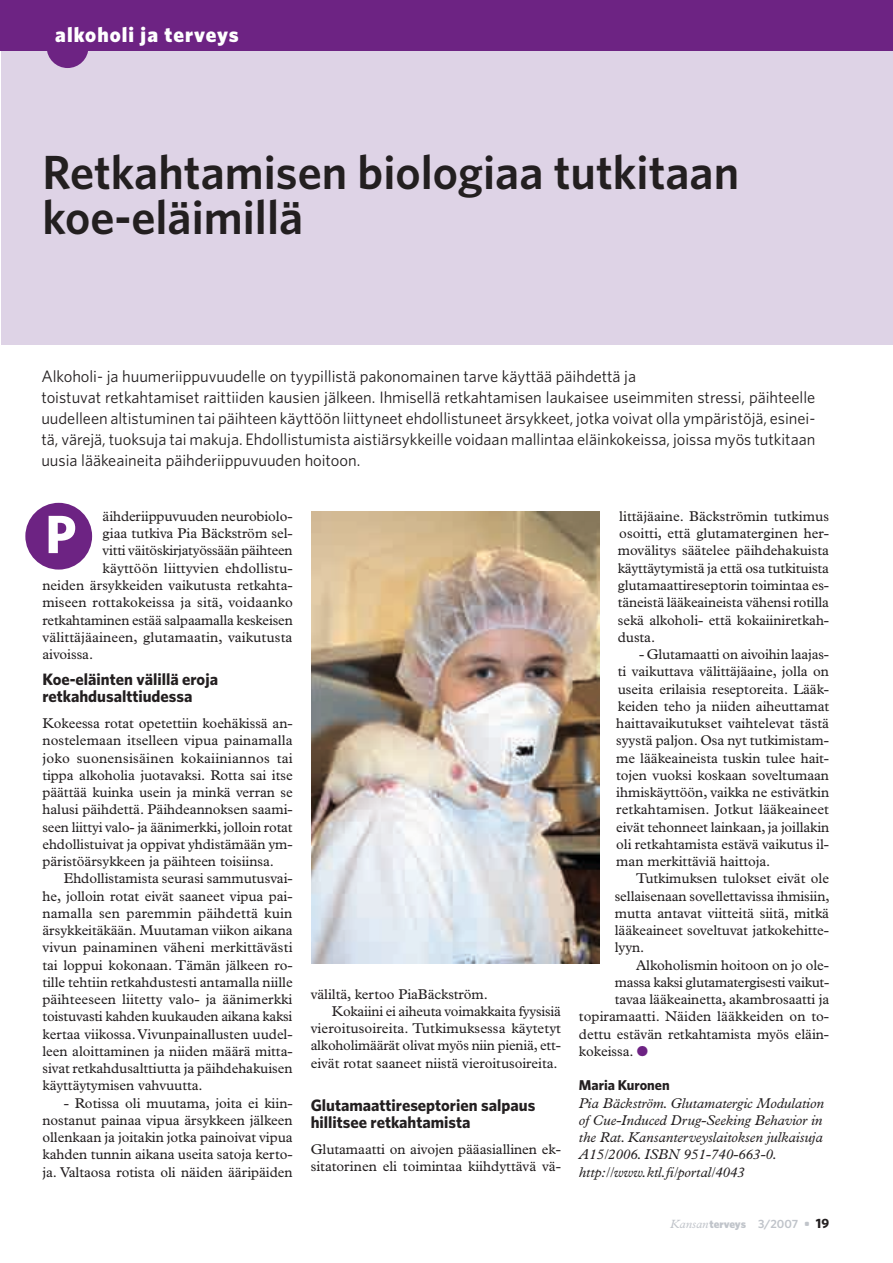
<style>
.page{position:relative;width:893px;height:1263px;background:#fff}
.page>*{position:absolute;margin:0;border:0;box-sizing:border-box;transform-origin:0 0}
.t1{font:700 54px "Whitney";color:#fff}
.t2{font:600 48px/45px "Whitney";color:#231f20}
.t3{font:900 21px "Whitney";letter-spacing:.05em;color:#fff}
.t4{font:16.5px/21px "Whitney";letter-spacing:-.005em;color:#231f20}
.t5{font:700 16.5px/17.2px "Whitney";color:#231f20}
.t6{font:14.25px/17.2px "Plantin";letter-spacing:-.005em;color:#231f20;text-align:justify}
.t7{font:italic 14.25px/17.2px "Plantin";letter-spacing:-.005em;color:#231f20}
.t8{font:700 14.25px "Whitney";letter-spacing:-.005em;color:#231f20}
.t9{font:900 11.25px "Whitney";letter-spacing:-.01em;color:#c0c4ca}
.s1{color:#6d2383}
.s2{font-family:"Plantin";font-weight:400;font-style:italic;font-size:12px}
.s3{font-weight:600;font-size:12px}
.s4{font-weight:700;font-size:12px}
.s5{font-weight:700;font-size:13.5px;color:#231f20}
</style>
<div class="page">
<div style="left:1px;top:51px;width:892px;height:294px;background:#ded3e6"></div>
<img style="left:311px;top:511px;width:288px;height:453px">
<div style="left:25px;top:503px;width:67px;height:67px;background:#6d2383;border-radius:50%"></div>
<div style="left:47px;top:26px;width:41px;height:42px;background:#6d2383;border-radius:50%"></div>
<div style="left:0;top:0;width:893px;height:51px;background:#6d2383"></div>
<h3 class="t3" style="left:55px;top:22px;width:185px">alkoholi ja terveys</h3>
<h2 class="t2" style="left:42px;top:149px;width:698px">Retkahtamisen biologiaa tutkitaan koe-eläimillä</h2>
<p class="t4" style="left:41px;top:365px;width:775px">Alkoholi- ja huumeriippuvuudelle on tyypillistä pakonomainen tarve käyttää päihdettä ja<br>toistuvat retkahtamiset raittiiden kausien jälkeen. Ihmisellä retkahtamisen laukaisee useimmiten stressi, päihteelle uudelleen altistuminen tai päihteen käyttöön liittyneet ehdollistuneet ärsykkeet, jotka voivat olla ympäristöjä, esinei&shy;tä, värejä, tuoksuja tai makuja. Ehdollistumista aistiärsykkeille voidaan mallintaa eläinkokeissa, joissa myös tutkitaan uusia lääkeaineita päihderiippuvuuden hoitoon.</p>
<p class="t6" style="left:103px;top:508px;width:192px">äihderiippuvuuden neurobiolo-</p>
<p class="t6" style="left:103px;top:525px;width:192px">giaa tutkiva Pia Bäckström sel-</p>
<p class="t6" style="left:103px;top:542px;width:192px">vitti väitöskirjatyössään päihteen</p>
<p class="t6" style="left:103px;top:559px;width:192px">käyttöön liittyvien ehdollistu-</p>
<p class="t6" style="left:42px;top:577px;width:252px">neiden ärsykkeiden vaikutusta retkahta-</p>
<p class="t6" style="left:42px;top:594px;width:252px">miseen rottakokeissa ja sitä, voidaanko</p>
<p class="t6" style="left:42px;top:611px;width:252px">retkahtaminen estää salpaamalla keskeisen</p>
<p class="t6" style="left:42px;top:628px;width:251px">välittäjäaineen, glutamaatin, vaikutusta</p>
<p class="t6" style="left:42px;top:646px;width:52px">aivoissa.</p>
<p class="t5" style="left:42px;top:670px;width:177px">Koe-eläinten välillä eroja retkahdusalttiudessa</p>
<p class="t6" style="left:42px;top:715px;width:252px">Kokeessa rotat opetettiin koehäkissä an&shy;nostelemaan itselleen vipua painamalla joko suonensisäinen kokaiiniannos tai tippa alkoholia juotavaksi. Rotta sai itse päättää kuinka usein ja minkä verran se halusi päihdettä. Päihdeannoksen saami&shy;seen liittyi valo- ja äänimerkki, jolloin rotat ehdollistuivat ja oppivat yhdistämään ym&shy;päristöärsykkeen ja päihteen toisiinsa.</p>
<p class="t6" style="left:42px;top:870px;width:252px;text-indent:21px">Ehdollistamista seurasi sammutusvai&shy;he, jolloin rotat eivät saaneet vipua pai&shy;namalla sen paremmin päihdettä kuin ärsykkeitäkään. Muutaman viikon aikana vivun painaminen väheni merkittävästi tai loppui kokonaan. Tämän jälkeen ro&shy;tille tehtiin retkahdustesti antamalla niille päihteeseen liitetty valo- ja äänimerkki toistuvasti kahden kuukauden aikana kaksi kertaa viikossa. Vivunpainallusten uudel&shy;leen aloittaminen ja niiden määrä mitta&shy;sivat retkahdusalttiutta ja päihdehakuisen käyttäytymisen vahvuutta.</p>
<p class="t6" style="left:42px;top:1094px;width:252px;text-indent:21px">- Rotissa oli muutama, joita ei kiin&shy;nostanut painaa vipua ärsykkeen jälkeen ollenkaan ja joitakin jotka painoivat vipua kahden tunnin aikana useita satoja kerto&shy;ja. Valtaosa rotista oli näiden ääripäiden</p>
<h1 class="t1" style="left:45px;top:502px;width:32px">P</h1>
<p class="t6" style="left:311px;top:985px;width:179px">väliltä, kertoo PiaBäckström.</p>
<p class="t6" style="left:332px;top:1003px;width:230px">Kokaiini ei aiheuta voimakkaita fyysisiä</p>
<p class="t6" style="left:311px;top:1020px;width:252px">vieroitusoireita. Tutkimuksessa käytetyt</p>
<p class="t6" style="left:311px;top:1037px;width:252px">alkoholimäärät olivat myös niin pieniä, ett-</p>
<p class="t6" style="left:311px;top:1054px;width:248px">eivät rotat saaneet niistä vieroitusoireita.</p>
<p class="t5" style="left:311px;top:1096px;width:226px">Glutamaattireseptorien salpaus hillitsee retkahtamista</p>
<p class="t6" style="left:311px;top:1141px;width:252px">Glutamaatti on aivojen pääasiallinen ek&shy;sitatorinen eli toimintaa kiihdyttävä vä-</p>
<p class="t6" style="left:618px;top:508px;width:213px">littäjäaine. Bäckströmin tutkimus osoitti, että glutamaterginen her&shy;movälitys säätelee päihdehakuista käyttäytymistä ja että osa tutkituista glutamaattireseptorin toimintaa es&shy;täneistä lääkeaineista vähensi rotilla sekä alkoholi- että kokaiiniretkah&shy;dusta.</p>
<p class="t6" style="left:616px;top:646px;width:214px;text-indent:23px">- Glutamaatti on aivoihin laajas&shy;ti vaikuttava välittäjäaine, jolla on useita erilaisia reseptoreita. Lääk&shy;keiden teho ja niiden aiheuttamat haittavaikutukset vaihtelevat tästä syystä paljon. Osa nyt tutkimistam&shy;me lääkeaineista tuskin tulee hait&shy;tojen vuoksi koskaan soveltumaan ihmiskäyttöön, vaikka ne estivätkin retkahtamisen. Jotkut lääkeaineet eivät tehonneet lainkaan, ja joillakin oli retkahtamista estävä vaikutus il&shy;man merkittäviä haittoja.</p>
<p class="t6" style="left:615px;top:870px;width:216px;text-indent:21px">Tutkimuksen tulokset eivät ole sellaisenaan sovellettavissa ihmisiin, mutta antavat viitteitä siitä, mitkä lääkeaineet soveltuvat jatkokehitte&shy;lyyn.</p>
<p class="t6" style="left:636px;top:956px;width:195px">Alkoholismin hoitoon on jo ole-</p>
<p class="t6" style="left:615px;top:973px;width:216px">massa kaksi glutamatergisesti vaikut-</p>
<p class="t6" style="left:615px;top:991px;width:216px">tavaa lääkeainetta, akambrosaatti ja</p>
<p class="t6" style="left:579px;top:1008px;width:252px">topiramaatti. Näiden lääkkeiden on to-</p>
<p class="t6" style="left:579px;top:1025px;width:252px">dettu estävän retkahtamista myös eläin-</p>
<p class="t6" style="left:579px;top:1042px;width:70px">kokeissa. <span class="s1">●</span></p>
<p class="t8" style="left:579px;top:1077px;width:92px">Maria Kuronen</p>
<p class="t7" style="left:579px;top:1094px;width:247px">Pia Bäckström. Glutamatergic Modulation of Cue-Induced Drug-Seeking Behavior in the Rat. Kansanterveyslaitoksen julkaisuja A15/2006. ISBN 951-740-663-0. http://www.ktl.fi/portal/4043</p>
<p class="t9" style="left:670px;top:1217px;width:160px"><span class="s2">Kansan</span>terveys <span class="s3">3/2007</span> <span class="s4">•</span> <span class="s5">19</span></p>
</div>
